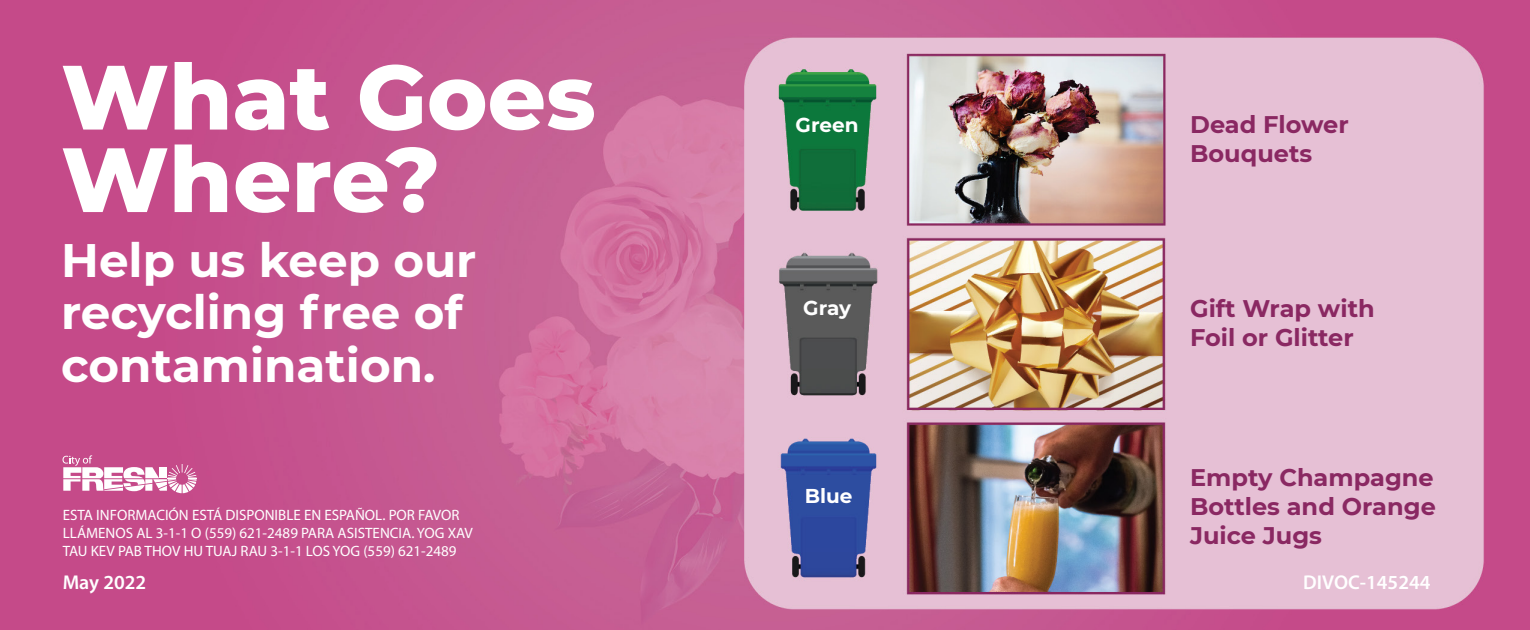
<style>
.page{position:relative;width:1530px;height:630px;background:#fff}
.page>*{position:absolute;margin:0;border:0;box-sizing:border-box;transform-origin:0 0}
.Headline{font:800 91px "Montserrat";color:#fff}
.Sub_Header{font:700 47px "Montserrat";color:#fff}
.Copy{font:700 24px "Montserrat";color:#8a2862}
.t1{font:600 20px "Myriad Pro";color:#fff}
.Copy-2{font:700 20px "Montserrat";color:#fff}
.Esta{font:15px/18px "Myriad Pro";color:#fff}
</style>
<div class="page">
<img style="left:0;top:0;width:1530px;height:630px">
<svg style="left:63px;top:455px;width:134px;height:38px"></svg>
<p class="Headline" style="left:61px;top:31px;width:536px">What Goes</p>
<p class="Headline" style="left:61px;top:113px;width:381px">Where?</p>
<h1 class="Sub_Header" style="left:61px;top:226px;width:417px">Help us keep our</h1>
<h1 class="Sub_Header" style="left:61px;top:279px;width:403px">recycling free of</h1>
<h1 class="Sub_Header" style="left:61px;top:331px;width:376px">contamination.</h1>
<p class="Esta" style="left:63px;top:506px;width:412px">ESTA INFORMACIÓN ESTÁ DISPONIBLE EN ESPAÑOL. POR FAVOR<br>LLÁMENOS AL 3-1-1 O (559) 621-2489 PARA ASISTENCIA. YOG XAV<br>TAU KEV PAB THOV HU TUAJ RAU 3-1-1 LOS YOG (559) 621-2489</p>
<p class="Copy-2" style="left:796px;top:111px;width:64px">Green</p>
<p class="Copy-2" style="left:803px;top:293px;width:50px">Gray</p>
<p class="Copy-2" style="left:805px;top:481px;width:49px">Blue</p>
<p class="Copy" style="left:1190px;top:107px;width:160px">Dead Flower</p>
<p class="Copy" style="left:1190px;top:136px;width:124px">Bouquets</p>
<p class="Copy" style="left:1190px;top:292px;width:186px">Gift Wrap with</p>
<p class="Copy" style="left:1190px;top:320px;width:165px">Foil or Glitter</p>
<p class="Copy" style="left:1190px;top:460px;width:245px">Empty Champagne</p>
<p class="Copy" style="left:1190px;top:489px;width:247px">Bottles and Orange</p>
<p class="Copy" style="left:1190px;top:518px;width:133px">Juice Jugs</p>
<h3 class="t1" style="left:63px;top:570px;width:85px">May 2022</h3>
<h3 class="t1" style="left:1303px;top:570px;width:129px">DIVOC-145244</h3>
</div>
